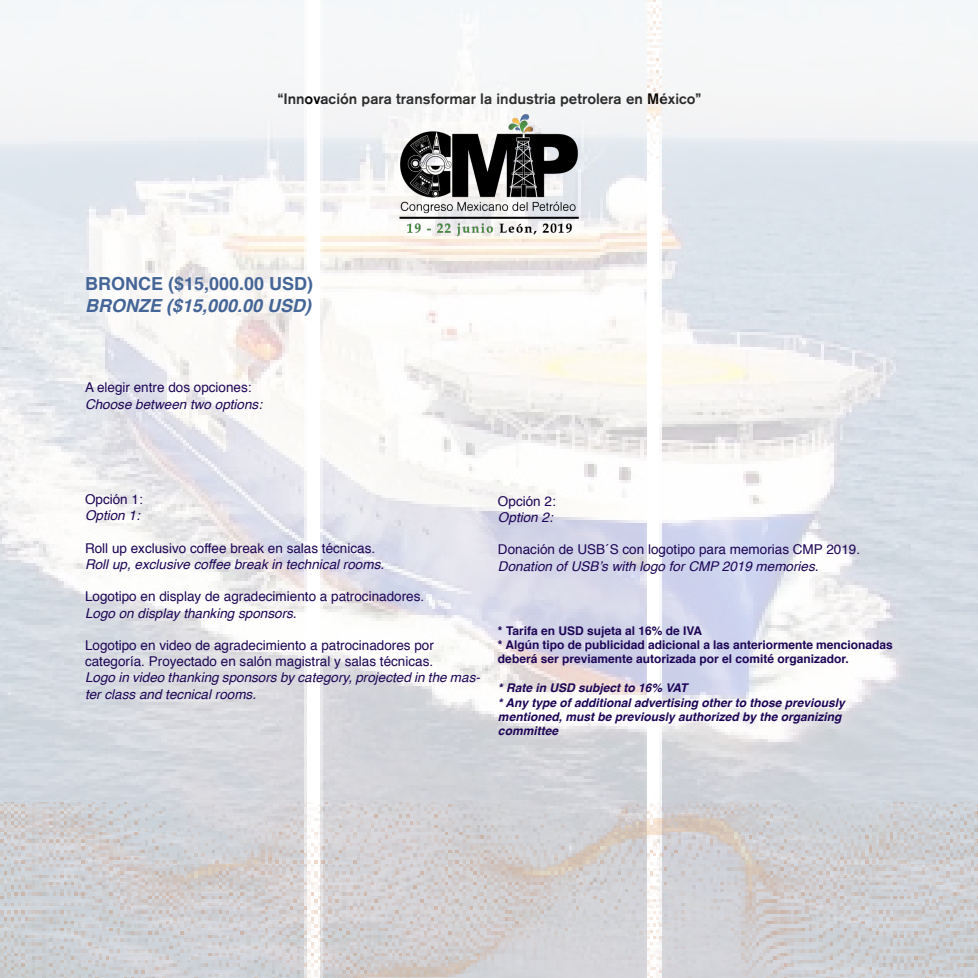
<style>
.page{position:relative;width:978px;height:978px;background:#fff}
.page>*{position:absolute;margin:0;border:0;box-sizing:border-box;transform-origin:0 0}
.t1{font:700 18px "Helvetica";color:#446597}
.t2{font:italic 700 18px "Helvetica";color:#446597}
.t3{font:500 15px "Akzidenz Grotesk BQ";color:#000}
.t4{font:13.5px "Helvetica";color:#1d0556}
.t5{font:italic 13.5px/16.2px "Helvetica";color:#1d0556}
.t6{font:700 12px "Helvetica";color:#1d0556}
.t7{font:italic 700 12px "Helvetica";color:#1d0556}
</style>
<div class="page">
<img style="left:0;top:0;width:978px;height:803px">
<img style="left:378px;top:113px;width:222px;height:125px">
<img style="left:0;top:803px;width:978px;height:175px">
<p class="t3" style="left:278px;top:90px;width:425px">“Innovación para transformar la industria petrolera en México”</p>
<p class="t1" style="left:85px;top:270px;width:230px">BRONCE ($15,000.00 USD)</p>
<p class="t2" style="left:85px;top:291px;width:228px">BRONZE ($15,000.00 USD)</p>
<p class="t4" style="left:85px;top:377px;width:168px">A elegir entre dos opciones:</p>
<p class="t5" style="left:85px;top:396px;width:179px">Choose between two options:</p>
<p class="t4" style="left:85px;top:489px;width:59px">Opción 1:</p>
<p class="t5" style="left:85px;top:508px;width:56px">Option 1:</p>
<p class="t4" style="left:85px;top:538px;width:292px">Roll up exclusivo coffee break en salas técnicas.</p>
<p class="t5" style="left:85px;top:556px;width:301px">Roll up, exclusive coffee break in technical rooms.</p>
<p class="t4" style="left:85px;top:586px;width:341px">Logotipo en display de agradecimiento a patrocinadores.</p>
<p class="t5" style="left:85px;top:605px;width:213px">Logo on display thanking sponsors.</p>
<p class="t4" style="left:85px;top:635px;width:350px">Logotipo en video de agradecimiento a patrocinadores por</p>
<p class="t4" style="left:85px;top:651px;width:350px">categoría. Proyectado en salón magistral y salas técnicas.</p>
<p class="t5" style="left:85px;top:670px;width:397px">Logo in video thanking sponsors by category, projected in the mas&shy;ter class and tecnical rooms.</p>
<p class="t4" style="left:498px;top:491px;width:59px">Opción 2:</p>
<p class="t5" style="left:498px;top:509px;width:56px">Option 2:</p>
<p class="t4" style="left:498px;top:539px;width:364px">Donación de USB´S con logotipo para memorias CMP 2019.</p>
<p class="t5" style="left:498px;top:558px;width:322px">Donation of USB’s with logo for CMP 2019 memories.</p>
<p class="t6" style="left:498px;top:621px;width:206px">* Tarifa en USD sujeta al 16% de IVA</p>
<p class="t6" style="left:498px;top:635px;width:396px">* Algún tipo de publicidad adicional a las anteriormente mencionadas</p>
<p class="t6" style="left:498px;top:650px;width:352px">deberá ser previamente autorizada por el comité organizador.</p>
<p class="t7" style="left:498px;top:678px;width:191px">* Rate in USD subject to 16% VAT</p>
<p class="t7" style="left:498px;top:693px;width:348px">* Any type of additional advertising other to those previously</p>
<p class="t7" style="left:498px;top:707px;width:345px">mentioned, must be previously authorized by the organizing</p>
<p class="t7" style="left:498px;top:721px;width:62px">committee</p>
</div>
